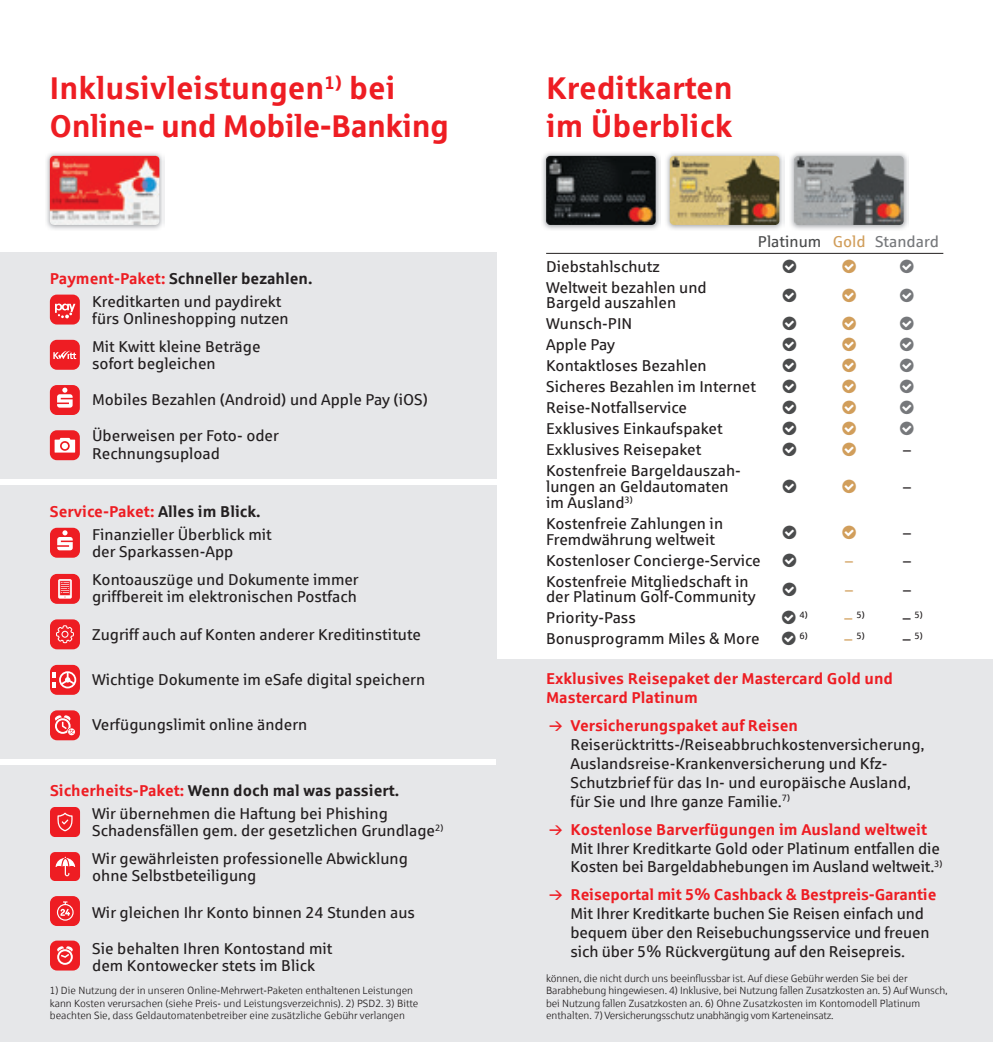
<style>
.page{position:relative;width:993px;height:1042px;background:#fff}
.page>*{position:absolute;margin:0;border:0;box-sizing:border-box;transform-origin:0 0}
.t1{font:700 31.5px/37.8px "Sparkasse Rg";color:#ee1d23}
.t2{font:15.75px/21px "Sparkasse Rg";color:#231f20}
.t3{font:700 15.75px/18.9px "Sparkasse Rg";color:#ee1d23}
.t4{font:15.75px "Sparkasse Rg";color:#4b4c4d}
.t5{font:15.75px "Sparkasse Rg";color:#d19e5b}
.t6{font:10.5px/12.6px "Sparkasse Lt";letter-spacing:-.01em;color:#231f20}
.t7{font:9.1px "Sparkasse Rg";color:#231f20}
.s1{font-weight:700;color:#ee1d23}
.s2{font-weight:700}
.s3{color:#d19e5b}
.s4{color:#76787b}
.s5{font-size:15.75px;color:#d19e5b}
.s6{font-size:15.75px}
</style>
<div class="page">
<div style="left:496px;top:660px;width:496px;height:382px;background:#e6e7e9"></div>
<hr style="left:546px;top:253px;width:397px;height:1px;background:#231f20">
<img style="left:666px;top:153px;width:118px;height:77px">
<img style="left:669px;top:156px;width:110px;height:69px">
<img style="left:790px;top:153px;width:118px;height:77px">
<img style="left:793px;top:156px;width:110px;height:69px">
<img style="left:542px;top:153px;width:118px;height:77px">
<img style="left:546px;top:156px;width:109px;height:69px">
<div style="left:0;top:765px;width:496px;height:277px;background:#e6e7e9"></div>
<div style="left:0;top:253px;width:496px;height:226px;background:#e6e7e9"></div>
<div style="left:50px;top:430px;width:30px;height:30px;background:#ee1d23;border-radius:7px"></div>
<svg style="left:55px;top:438px;width:20px;height:14px"></svg>
<div style="left:50px;top:340px;width:30px;height:30px;background:#ee1d23;border-radius:7px"></div>
<svg style="left:53px;top:350px;width:23px;height:9px"></svg>
<svg style="left:50px;top:295px;width:30px;height:29px"></svg>
<svg style="left:50px;top:385px;width:30px;height:30px"></svg>
<div style="left:0;top:486px;width:496px;height:273px;background:#e6e7e9"></div>
<div style="left:50px;top:710px;width:30px;height:30px;background:#ee1d23;border-radius:7px"></div>
<svg style="left:55px;top:715px;width:20px;height:20px"></svg>
<div style="left:50px;top:574px;width:30px;height:30px;background:#ee1d23;border-radius:7px"></div>
<svg style="left:58px;top:579px;width:14px;height:19px"></svg>
<div style="left:50px;top:619px;width:30px;height:30px;background:#ee1d23;border-radius:7px"></div>
<svg style="left:56px;top:625px;width:18px;height:18px"></svg>
<svg style="left:50px;top:528px;width:30px;height:30px"></svg>
<div style="left:50px;top:665px;width:30px;height:30px;background:#ee1d23;border-radius:7px"></div>
<div style="left:59px;top:671px;width:17px;height:17px;border:2px solid #fff;border-radius:50%"></div>
<svg style="left:52px;top:672px;width:25px;height:15px"></svg>
<div style="left:50px;top:852px;width:30px;height:29px;background:#ee1d23;border-radius:5px"></div>
<svg style="left:56px;top:856px;width:19px;height:20px"></svg>
<div style="left:50px;top:896px;width:30px;height:30px;background:#ee1d23;border-radius:7px"></div>
<svg style="left:57px;top:901px;width:17px;height:19px"></svg>
<div style="left:50px;top:807px;width:30px;height:30px;background:#ee1d23;border-radius:5px"></div>
<svg style="left:57px;top:812px;width:16px;height:19px"></svg>
<div style="left:50px;top:940px;width:30px;height:30px;background:#ee1d23;border-radius:7px"></div>
<svg style="left:57px;top:946px;width:16px;height:19px"></svg>
<img style="left:46px;top:153px;width:118px;height:77px">
<img style="left:50px;top:156px;width:109px;height:69px">
<h1 class="t1" style="left:50px;top:68px;width:401px">Inklusivleistungen<sup>1)</sup> bei<br>Online- und Mobile-Banking</h1>
<p class="t2" style="left:92px;top:267px;width:222px;line-height:22.8px;text-indent:-42px"><span class="s1">Payment-Paket:</span> <span class="s2">Schneller bezahlen.<br></span>Kreditkarten und paydirekt</p>
<p class="t2" style="left:92px;top:304px;width:198px;line-height:27.7px">fürs Onlineshopping nutzen<br>Mit Kwitt kleine Beträge</p>
<p class="t2" style="left:92px;top:352px;width:125px">sofort begleichen</p>
<p class="t2" style="left:92px;top:389px;width:337px">Mobiles Bezahlen (Android) und Apple Pay (iOS)</p>
<p class="t2" style="left:92px;top:427px;width:188px;line-height:17.2px">Überweisen per Foto- oder<br>Rechnungsupload</p>
<p class="t2" style="left:92px;top:500px;width:181px;line-height:22.8px;text-indent:-42px"><span class="s1">Service-Paket:</span> <span class="s2">Alles im Blick.<br></span>Finanzieller Überblick mit</p>
<p class="t2" style="left:92px;top:537px;width:268px;line-height:27.7px">der Sparkassen-App<br>Kontoauszüge und Dokumente immer</p>
<p class="t2" style="left:92px;top:585px;width:266px">griffbereit im elektronischen Postfach</p>
<p class="t2" style="left:92px;top:624px;width:330px">Zugriff auch auf Konten anderer Kreditinstitute</p>
<p class="t2" style="left:92px;top:669px;width:334px">Wichtige Dokumente im eSafe digital speichern</p>
<p class="t2" style="left:92px;top:714px;width:217px">Verfügungslimit online ändern</p>
<p class="t2" style="left:92px;top:779px;width:308px;line-height:22.8px;text-indent:-42px"><span class="s1">Sicherheits-Paket:</span> <span class="s2">Wenn doch mal was passiert.<br></span>Wir übernehmen die Haftung bei Phishing</p>
<p class="t2" style="left:92px;top:816px;width:352px;line-height:27.7px">Schadensfällen gem. der gesetzlichen Grundlage<sup>2)<br></sup>Wir gewährleisten professionelle Abwicklung</p>
<p class="t2" style="left:92px;top:865px;width:166px">ohne Selbstbeteiligung</p>
<p class="t2" style="left:92px;top:901px;width:324px">Wir gleichen Ihr Konto binnen 24 Stunden aus</p>
<p class="t2" style="left:92px;top:939px;width:242px;line-height:17.2px">Sie behalten Ihren Kontostand mit dem Kontowecker stets im Blick</p>
<p class="t6" style="left:50px;top:984px;width:370px">1) Die Nutzung der in unseren Online-Mehrwert-Paketen enthaltenen Leistungen kann Kosten verursachen (siehe Preis- und Leistungsverzeichnis). 2) PSD2. 3) Bitte beachten Sie, dass Geldautomatenbetreiber eine zusätzliche Gebühr verlangen</p>
<h1 class="t1" style="left:546px;top:68px;width:188px">Kreditkarten im Überblick</h1>
<p class="t4" style="left:757px;top:232px;width:182px">Platinum <span class="s3">Gold</span> <span class="s4">Standard</span></p>
<p class="t2" style="left:546px;top:255px;width:162px">Diebstahlschutz<br>Weltweit bezahlen und</p>
<p class="t2" style="left:546px;top:292px;width:211px">Bargeld auszahlen<br>Wunsch-PIN<br>Apple Pay<br>Kontaktloses Bezahlen<br>Sicheres Bezahlen im Internet<br>Reise-Notfallservice<br>Exklusives Einkaufspaket<br>Exklusives Reisepaket</p>
<p class="t2" style="left:902px;top:439px;width:9px">–</p>
<p class="t2" style="left:546px;top:462px;width:196px;line-height:15.8px">Kostenfreie Bargeldauszah&shy;lungen an Geldautomaten</p>
<p class="t2" style="left:902px;top:476px;width:9px">–</p>
<p class="t2" style="left:546px;top:491px;width:178px">im Ausland<sup>3)<br></sup>Kostenfreie Zahlungen in</p>
<p class="t2" style="left:546px;top:528px;width:170px">Fremdwährung weltweit</p>
<p class="t2" style="left:902px;top:521px;width:9px">–</p>
<p class="t2" style="left:546px;top:549px;width:216px">Kostenloser Concierge-Service</p>
<p class="t5" style="left:844px;top:550px;width:9px">–</p>
<p class="t2" style="left:902px;top:549px;width:9px">–</p>
<p class="t2" style="left:546px;top:573px;width:211px;line-height:15.8px">Kostenfreie Mitgliedschaft in der Platinum Golf-Community</p>
<p class="t5" style="left:844px;top:580px;width:9px">–</p>
<p class="t2" style="left:902px;top:579px;width:9px">–</p>
<p class="t2" style="left:546px;top:607px;width:91px">Priority-Pass</p>
<p class="t7" style="left:799px;top:609px;width:66px">4) <span class="s5">–</span> 5)</p>
<p class="t7" style="left:902px;top:609px;width:22px"><span class="s6">–</span> 5)</p>
<p class="t2" style="left:546px;top:628px;width:215px">Bonusprogramm Miles &amp; More</p>
<p class="t7" style="left:799px;top:630px;width:66px">6) <span class="s5">–</span> 5)</p>
<p class="t7" style="left:902px;top:630px;width:22px"><span class="s6">–</span> 5)</p>
<p class="t3" style="left:546px;top:668px;width:348px">Exklusives Reisepaket der Mastercard Gold und<br>Mastercard Platinum</p>
<p class="t3" style="left:570px;top:715px;width:229px">Versicherungspaket auf Reisen</p>
<p class="t2" style="left:570px;top:734px;width:355px;line-height:18.9px">Reiserücktritts-/Reiseabbruchkostenversicherung, Auslandsreise-Kranken versicherung und Kfz-Schutzbrief für das In- und europäische Ausland, für Sie und Ihre ganze Familie.<sup>7)</sup></p>
<p class="t3" style="left:570px;top:819px;width:358px">Kostenlose Barverfügungen im Ausland weltweit</p>
<p class="t2" style="left:570px;top:838px;width:373px;line-height:18.9px">Mit Ihrer Kreditkarte Gold oder Platinum entfallen die<br>Kosten bei Bargeldabhebungen im Ausland weltweit.<sup>3)</sup></p>
<p class="t3" style="left:570px;top:885px;width:367px">Reiseportal mit 5% Cashback &amp; Bestpreis-Garantie</p>
<p class="t2" style="left:570px;top:904px;width:360px;line-height:18.9px">Mit Ihrer Kreditkarte buchen Sie Reisen einfach und bequem über den Reise buchungs service und freuen sich über 5% Rück vergütung auf den Reise preis.</p>
<p class="t6" style="left:546px;top:971px;width:403px">können, die nicht durch uns beeinflussbar ist. Auf diese Gebühr werden Sie bei der<br>Barab hebung hingewiesen. 4) Inklusive, bei Nutzung fallen Zusatzkosten an. 5) Auf Wunsch, bei Nutzung fallen Zusatzkosten an. 6) Ohne Zusatzkosten im Kontomodell Platinum enthalten. 7) Versicherungsschutz unabhängig vom Karteneinsatz.</p>
</div>
